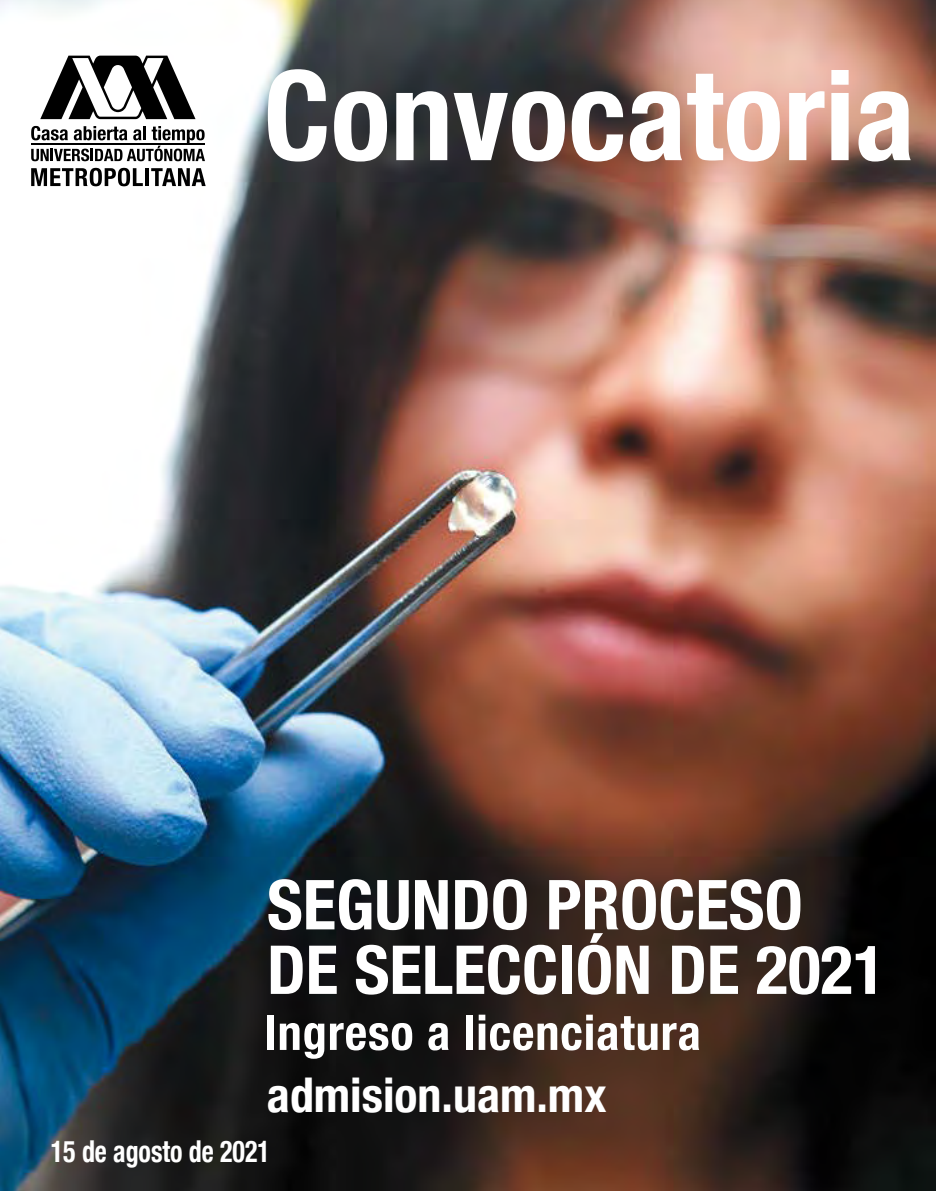
<style>
.page{position:relative;width:936px;height:1191px;background:#fff}
.page>*{position:absolute;margin:0;border:0;box-sizing:border-box;transform-origin:0 0}
.t1{font:700 condensed 124.8px "Helvetica Neue";color:#fff}
.t2{font:700 condensed 69px "Helvetica Neue";color:#fff}
.t3{font:700 condensed 67.5px "Helvetica Neue";color:#fff}
.t4{font:700 condensed 47.85px "Helvetica Neue";color:#fff}
.t5{font:700 condensed 30.15px "Helvetica Neue";color:#fff;scale:.86 1}
</style>
<div class="page">
<img style="left:0;top:0;width:935px;height:1191px">
<svg style="left:40px;top:56px;width:155px;height:63px"></svg>
<svg style="left:31px;top:126px;width:174px;height:35px"></svg>
<svg style="left:31px;top:168px;width:112px;height:18px"></svg>
<hr style="left:145px;top:168px;width:4px;height:18px;background:#000">
<svg style="left:151px;top:168px;width:55px;height:18px"></svg>
<hr style="left:31px;top:143px;width:174px;height:1px;background:#000">
<div style="left:267px;top:1015px;width:7px;height:35px;background:#fff"></div>
<svg style="left:280px;top:1023px;width:44px;height:35px"></svg>
<svg style="left:330px;top:1023px;width:82px;height:27px"></svg>
<svg style="left:428px;top:1023px;width:20px;height:27px"></svg>
<div style="left:466px;top:1015px;width:7px;height:35px;background:#fff"></div>
<svg style="left:478px;top:1014px;width:221px;height:36px"></svg>
<h1 class="t1" style="left:263px;top:12px;width:653px">Convocatoria</h1>
<p class="t2" style="left:267px;top:847px;width:537px">SEGUNDO PROCESO</p>
<p class="t3" style="left:267px;top:913px;width:620px">DE SELECCIÓN DE 2021</p>
<p class="t4" style="left:267px;top:1055px;width:341px">admision.uam.mx</p>
<p class="t5" style="left:51px;top:1126px;width:256px">15 de agosto de 2021</p>
</div>
